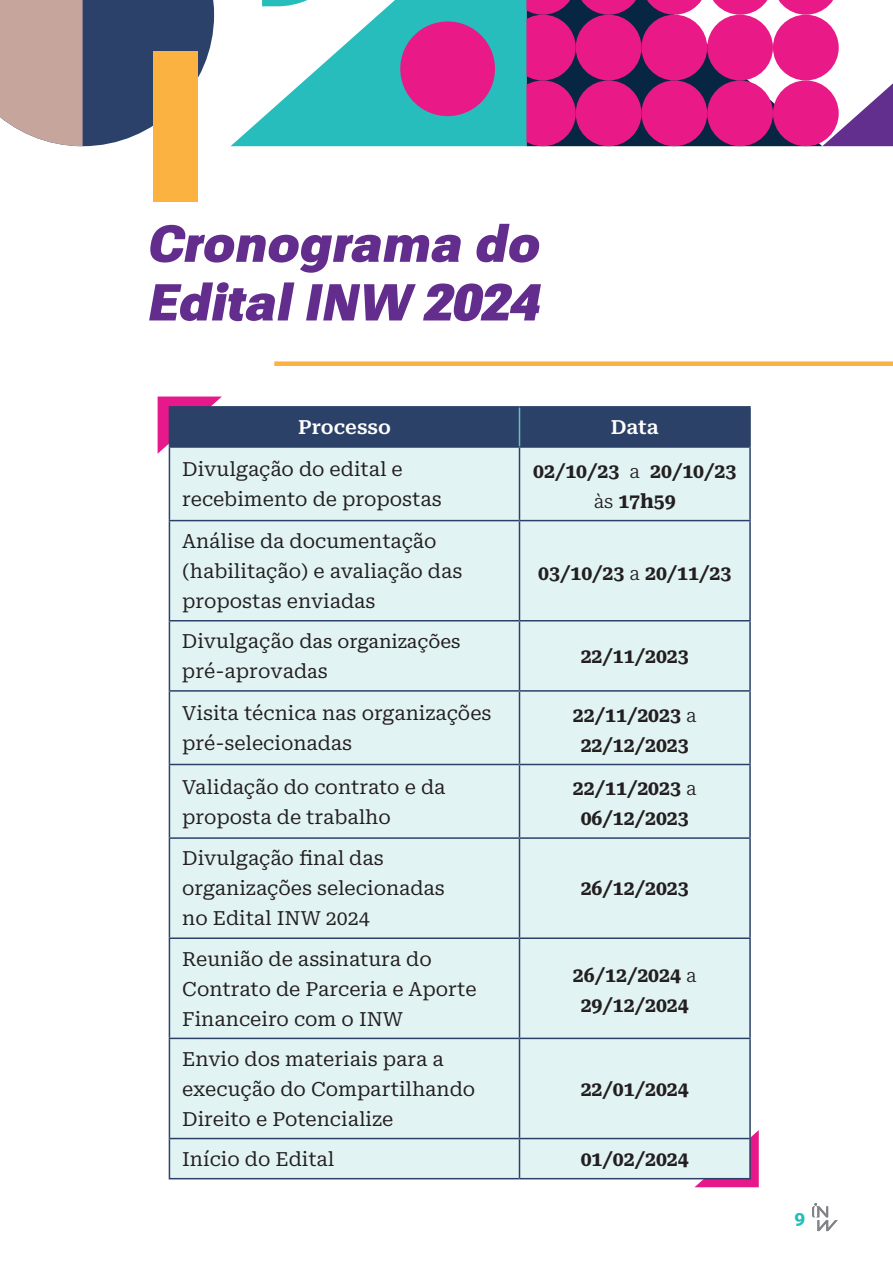
<style>
.page{position:relative;width:893px;height:1263px;background:#fff}
.page>*{position:absolute;margin:0;border:0;box-sizing:border-box;transform-origin:0 0}
.t1{font:51px/58.7px "Roboto Flex";color:#632d8d}
.t2{font:19.5px/30px "Roboto Serif";color:#231f20}
.t3{font:700 19.5px/30px "Roboto Serif";color:#231f20;text-align:center}
.t4{font:19.5px "Roboto Serif 20 pt";color:#231f20}
.t5{font:600 19.5px "Roboto Serif";color:#fff}
.t6{font:18px "Roboto Flex";color:#26bdbc}
.s1{font-family:"Roboto Serif 20 pt";font-weight:400}
.s2{font-family:"Roboto Serif"}
.s3{font-family:"Roboto Serif 20 pt"}
</style>
<div class="page">
<svg style="left:694px;top:1130px;width:65px;height:57px"></svg>
<svg style="left:158px;top:396px;width:591px;height:58px"></svg>
<div style="left:170px;top:448px;width:579px;height:730px;background:#e2f3f3"></div>
<hr style="left:169px;top:406px;width:350px;height:2px;background:#2b4167">
<hr style="left:169px;top:408px;width:1px;height:38px;background:#2b4167">
<hr style="left:519px;top:406px;width:232px;height:2px;background:#2b4167">
<hr style="left:749px;top:408px;width:2px;height:38px;background:#2b4167">
<hr style="left:169px;top:446px;width:350px;height:2px;background:#2b4167">
<hr style="left:169px;top:448px;width:1px;height:72px;background:#2b4167">
<hr style="left:519px;top:446px;width:232px;height:2px;background:#2b4167">
<hr style="left:519px;top:448px;width:1px;height:72px;background:#2b4167">
<hr style="left:749px;top:448px;width:2px;height:72px;background:#2b4167">
<hr style="left:169px;top:520px;width:350px;height:1px;background:#2b4167">
<hr style="left:169px;top:521px;width:1px;height:99px;background:#2b4167">
<hr style="left:519px;top:520px;width:232px;height:1px;background:#2b4167">
<hr style="left:519px;top:521px;width:1px;height:99px;background:#2b4167">
<hr style="left:749px;top:521px;width:2px;height:99px;background:#2b4167">
<hr style="left:169px;top:620px;width:350px;height:1px;background:#2b4167">
<hr style="left:169px;top:621px;width:1px;height:69px;background:#2b4167">
<hr style="left:519px;top:620px;width:232px;height:1px;background:#2b4167">
<hr style="left:519px;top:621px;width:1px;height:69px;background:#2b4167">
<hr style="left:749px;top:621px;width:2px;height:69px;background:#2b4167">
<hr style="left:169px;top:690px;width:350px;height:2px;background:#2b4167">
<hr style="left:169px;top:692px;width:1px;height:72px;background:#2b4167">
<hr style="left:519px;top:690px;width:232px;height:2px;background:#2b4167">
<hr style="left:519px;top:692px;width:1px;height:72px;background:#2b4167">
<hr style="left:749px;top:692px;width:2px;height:72px;background:#2b4167">
<hr style="left:169px;top:764px;width:350px;height:1px;background:#2b4167">
<hr style="left:169px;top:765px;width:1px;height:72px;background:#2b4167">
<hr style="left:519px;top:764px;width:232px;height:1px;background:#2b4167">
<hr style="left:519px;top:765px;width:1px;height:72px;background:#2b4167">
<hr style="left:749px;top:765px;width:2px;height:72px;background:#2b4167">
<hr style="left:169px;top:837px;width:350px;height:2px;background:#2b4167">
<hr style="left:169px;top:839px;width:1px;height:98px;background:#2b4167">
<hr style="left:519px;top:837px;width:232px;height:2px;background:#2b4167">
<hr style="left:519px;top:839px;width:1px;height:98px;background:#2b4167">
<hr style="left:749px;top:839px;width:2px;height:98px;background:#2b4167">
<hr style="left:169px;top:937px;width:350px;height:2px;background:#2b4167">
<hr style="left:169px;top:939px;width:1px;height:99px;background:#2b4167">
<hr style="left:519px;top:937px;width:232px;height:2px;background:#2b4167">
<hr style="left:519px;top:939px;width:1px;height:99px;background:#2b4167">
<hr style="left:749px;top:939px;width:2px;height:99px;background:#2b4167">
<hr style="left:169px;top:1038px;width:350px;height:1px;background:#2b4167">
<hr style="left:169px;top:1039px;width:1px;height:99px;background:#2b4167">
<hr style="left:519px;top:1038px;width:232px;height:1px;background:#2b4167">
<hr style="left:519px;top:1039px;width:1px;height:99px;background:#2b4167">
<hr style="left:749px;top:1039px;width:2px;height:99px;background:#2b4167">
<hr style="left:169px;top:1138px;width:350px;height:1px;background:#2b4167">
<hr style="left:169px;top:1139px;width:1px;height:39px;background:#2b4167">
<hr style="left:519px;top:1138px;width:232px;height:1px;background:#2b4167">
<hr style="left:519px;top:1139px;width:1px;height:39px;background:#2b4167">
<hr style="left:749px;top:1139px;width:2px;height:39px;background:#2b4167">
<hr style="left:169px;top:1178px;width:350px;height:1px;background:#2b4167">
<hr style="left:519px;top:1178px;width:232px;height:1px;background:#2b4167">
<hr style="left:519px;top:408px;width:1px;height:38px;background:#62c4c3">
<svg style="left:231px;top:0;width:662px;height:146px"></svg>
<div style="left:400px;top:21px;width:95px;height:95px;background:#e91a88;border-radius:50%"></div>
<svg style="left:0;top:0;width:214px;height:146px"></svg>
<div style="left:153px;top:51px;width:45px;height:151px;background:#fbb241"></div>
<div style="left:274px;top:361px;width:619px;height:5px;background:#fbb241"></div>
<svg style="left:812px;top:1203px;width:26px;height:28px"></svg>
<h1 class="t1" style="left:149px;top:209px;width:394px">Cronograma do<br>Edital INW 2024</h1>
<p class="t5" style="left:298px;top:412px;width:94px">Processo</p>
<p class="t5" style="left:611px;top:412px;width:49px">Data</p>
<p class="t2" style="left:182px;top:453px;width:261px">Divulgação do edital e recebimento de propostas</p>
<p class="t3" style="left:533px;top:455px;width:205px">02/10/23 <span class="s1">a</span> 20/10/23 <span class="s1">às</span> 17h59</p>
<p class="t2" style="left:182px;top:525px;width:282px">Análise da documentação (habilitação) e avaliação das propostas enviadas</p>
<p class="t3" style="left:538px;top:556px;width:195px">03/10/23 <span class="s1">a</span> 20/11/23</p>
<p class="t4" style="left:182px;top:626px;width:280px"><span class="s2">Divulgação d</span>as organizações</p>
<p class="t2" style="left:182px;top:655px;width:147px">pré-aprovad<span class="s3">a</span>s</p>
<p class="t3" style="left:581px;top:640px;width:110px">22/11/2023</p>
<p class="t2" style="left:182px;top:697px;width:311px">Visita técnica nas organizações pré-selecionadas</p>
<p class="t3" style="left:573px;top:698px;width:125px">22/11/2023 <span class="s1">a<br></span>22/12/2023</p>
<p class="t2" style="left:182px;top:770px;width:265px">Validação do contrato e da proposta de trabalho</p>
<p class="t3" style="left:573px;top:772px;width:125px">22/11/2023 <span class="s1">a<br></span>06/12/2023</p>
<p class="t2" style="left:182px;top:842px;width:264px">Divulgação final das organizações selecionadas no Edital INW 2024</p>
<p class="t3" style="left:581px;top:872px;width:110px">26/12/2023</p>
<p class="t2" style="left:182px;top:942px;width:296px">Reunião de assinatura do<br>Contrato de Parceria e Aporte<br>Financeiro com o INW</p>
<p class="t2" style="left:182px;top:1042px;width:295px">Envio dos materiais para a execução do Compartilhando<br>Direito e Potencialize</p>
<p class="t3" style="left:573px;top:959px;width:125px">26/12/2024 <span class="s1">a<br></span>29/12/2024</p>
<p class="t3" style="left:581px;top:1072px;width:110px">22/01/2024</p>
<p class="t2" style="left:182px;top:1142px;width:154px">Início do Edital</p>
<p class="t3" style="left:581px;top:1142px;width:110px">01/02/2024</p>
<p class="t6" style="left:795px;top:1205px;width:12px">9</p>
</div>
